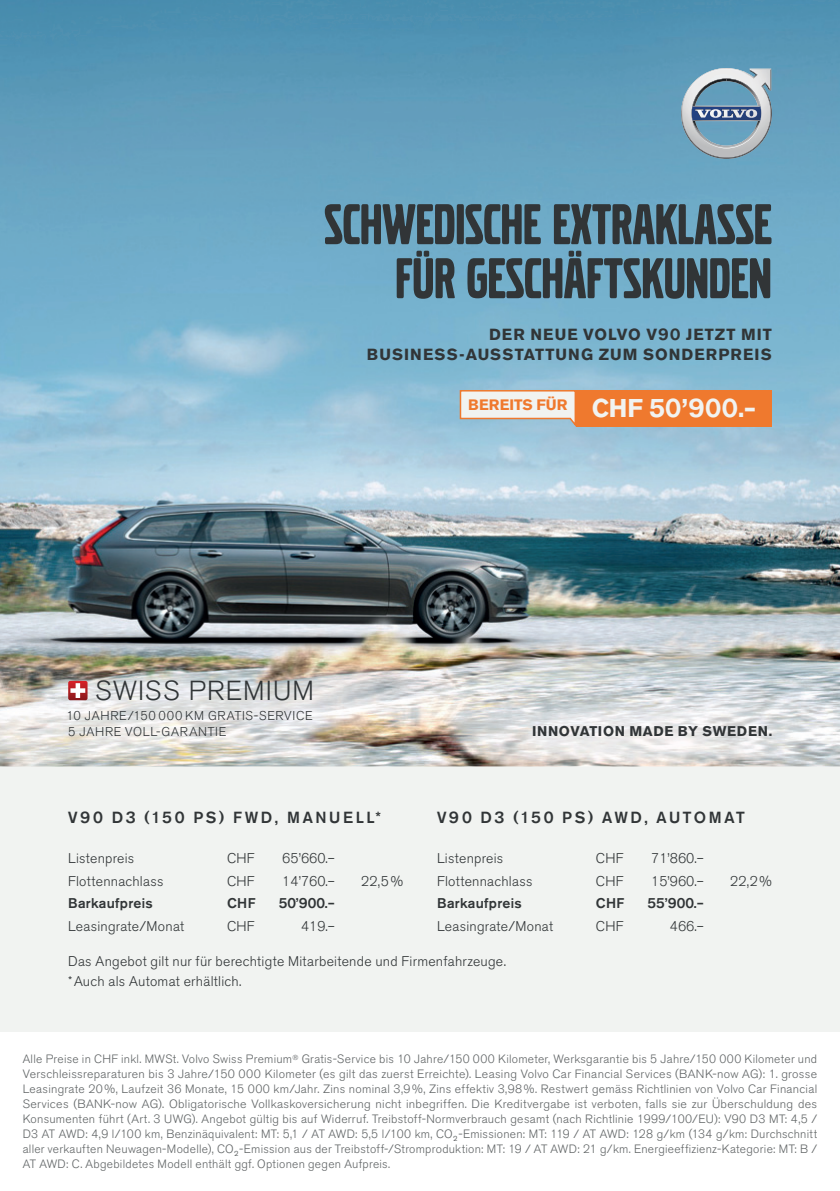
<style>
.page{position:relative;width:840px;height:1191px;background:#fff}
.page>*{position:absolute;margin:0;border:0;box-sizing:border-box;transform-origin:0 0}
.t1{font:60px/54px "Volvo Broad Pro";color:#313537;text-align:right}
.t2{font:300 27.4px "Volvo Sans Pro";letter-spacing:.045em;color:#313537}
.t3{font:700 25.6px "Volvo Sans Pro";letter-spacing:-.005em;color:#f1f3f1}
.t4{font:700 16px/20px "Volvo Sans Pro";letter-spacing:.065em;color:#313537;text-align:right}
.t5{font:500 16px "Volvo Sans Pro";letter-spacing:.165em;color:#313537}
.t6{font:300 14px/20px "Volvo Sans Pro";letter-spacing:.02em;color:#313537}
.t7{font:500 14px "Volvo Sans Pro";letter-spacing:.025em;color:#313537}
.t8{font:700 14px "Volvo Sans Pro";letter-spacing:.05em;color:#313537}
.t9{font:300 12.6px/16.4px "Volvo Sans Pro";letter-spacing:.06em;color:#313537}
.t10{font:300 12px/15px "Volvo Sans Pro";letter-spacing:.025em;color:#616566;text-align:justify}
</style>
<div class="page">
<div style="left:0;top:766px;width:839px;height:265px;background:#f1f3f1"></div>
<img style="left:0;top:0;width:839px;height:766px">
<svg style="left:68px;top:681px;width:19px;height:19px"></svg>
<svg style="left:680px;top:69px;width:91px;height:90px"></svg>
<svg style="left:458px;top:389px;width:118px;height:40px"></svg>
<div style="left:575px;top:390px;width:196px;height:37px;background:#ef792e"></div>
<h1 class="t1" style="left:324px;top:198px;width:448px">SCHWEDISCHE EXTRAKLASSE<br>FÜR GESCHÄFTSKUNDEN</h1>
<h3 class="t4" style="left:367px;top:324px;width:406px">DER NEUE VOLVO V90 JETZT MIT<br>BUSINESS-AUSSTATTUNG ZUM SONDERPREIS</h3>
<h3 class="t3" style="left:468px;top:393px;width:289px"><sup>BEREITS</sup> <sup>FÜR</sup> CHF 50’900.–</h3>
<h2 class="t2" style="left:95px;top:675px;width:220px">SWISS PREMIUM</h2>
<p class="t9" style="left:66px;top:707px;width:247px">10 JAHRE/150 000 KM GRATIS-SERVICE<br>5 JAHRE VOLL-GARANTIE</p>
<h3 class="t5" style="left:68px;top:807px;width:314px">V90 D3 (150 PS) FWD, MANUELL*</h3>
<p class="t6" style="left:68px;top:848px;width:68px">Listenpreis</p>
<p class="t6" style="left:227px;top:848px;width:29px">CHF</p>
<p class="t6" style="left:282px;top:848px;width:54px">65’660.–</p>
<p class="t6" style="left:68px;top:871px;width:97px">Flottennachlass</p>
<p class="t6" style="left:227px;top:871px;width:29px">CHF</p>
<p class="t6" style="left:282px;top:871px;width:54px">14’760.–</p>
<p class="t6" style="left:361px;top:871px;width:43px">22,5%</p>
<p class="t7" style="left:68px;top:895px;width:86px">Barkaufpreis</p>
<p class="t7" style="left:227px;top:895px;width:30px">CHF</p>
<p class="t7" style="left:278px;top:895px;width:58px">50’900.–</p>
<p class="t6" style="left:68px;top:916px;width:118px">Leasingrate/Monat</p>
<p class="t6" style="left:227px;top:916px;width:29px">CHF</p>
<p class="t6" style="left:301px;top:916px;width:35px">419.–</p>
<p class="t8" style="left:531px;top:723px;width:242px">INNOVATION MADE BY SWEDEN.</p>
<h3 class="t5" style="left:437px;top:807px;width:309px">V90 D3 (150 PS) AWD, AUTOMAT</h3>
<p class="t6" style="left:437px;top:848px;width:68px">Listenpreis</p>
<p class="t6" style="left:595px;top:848px;width:29px">CHF</p>
<p class="t6" style="left:651px;top:848px;width:54px">71’860.–</p>
<p class="t6" style="left:437px;top:871px;width:97px">Flottennachlass</p>
<p class="t6" style="left:595px;top:871px;width:29px">CHF</p>
<p class="t6" style="left:651px;top:871px;width:54px">15’960.–</p>
<p class="t6" style="left:729px;top:871px;width:43px">22,2%</p>
<p class="t7" style="left:437px;top:895px;width:86px">Barkaufpreis</p>
<p class="t7" style="left:595px;top:895px;width:30px">CHF</p>
<p class="t7" style="left:647px;top:895px;width:58px">55’900.–</p>
<p class="t6" style="left:437px;top:916px;width:118px">Leasingrate/Monat</p>
<p class="t6" style="left:595px;top:916px;width:29px">CHF</p>
<p class="t6" style="left:669px;top:916px;width:35px">466.–</p>
<p class="t6" style="left:68px;top:951px;width:439px">Das Angebot gilt nur für berechtigte Mitarbeitende und Firmenfahrzeuge. * Auch als Automat erhältlich.</p>
<p class="t10" style="left:23px;top:1051px;width:795px">Alle Preise in CHF inkl. MWSt. Volvo Swiss Premium<sup>®</sup> Gratis-Service bis 10 Jahre/150 000 Kilometer, Werksgarantie bis 5 Jahre/150 000 Kilometer und Verschleissreparaturen bis 3 Jahre/150 000 Kilometer (es gilt das zuerst Erreichte). Leasing Volvo Car Financial Services (BANK-now AG): 1. grosse Leasingrate 20%, Laufzeit 36 Monate, 15 000 km/Jahr. Zins nominal 3,9%, Zins effektiv 3,98%. Restwert gemäss Richtlinien von Volvo Car Financial Services (BANK-now AG). Obligatorische Vollkaskoversicherung nicht inbegriffen. Die Kreditvergabe ist verboten, falls sie zur Überschuldung des Konsumenten führt (Art. 3 UWG). Angebot gültig bis auf Widerruf. Treibstoff-Normverbrauch gesamt (nach Richtlinie 1999/100/EU): V90 D3 MT: 4,5 / D3 AT AWD: 4,9 l/100 km, Benzinäquivalent: MT: 5,1 / AT AWD: 5,5 l/100 km, CO<sub>2</sub>-Emissionen: MT: 119 / AT AWD: 128 g/km (134 g/km: Durchschnitt aller verkauften Neuwagen-Modelle), CO<sub>2</sub>-Emission aus der Treibstoff-/Stromproduktion: MT: 19 / AT AWD: 21 g/km. Energieeffizienz-Kategorie: MT: B / AT AWD: C. Abgebildetes Modell enthält ggf. Optionen gegen Aufpreis.</p>
</div>
